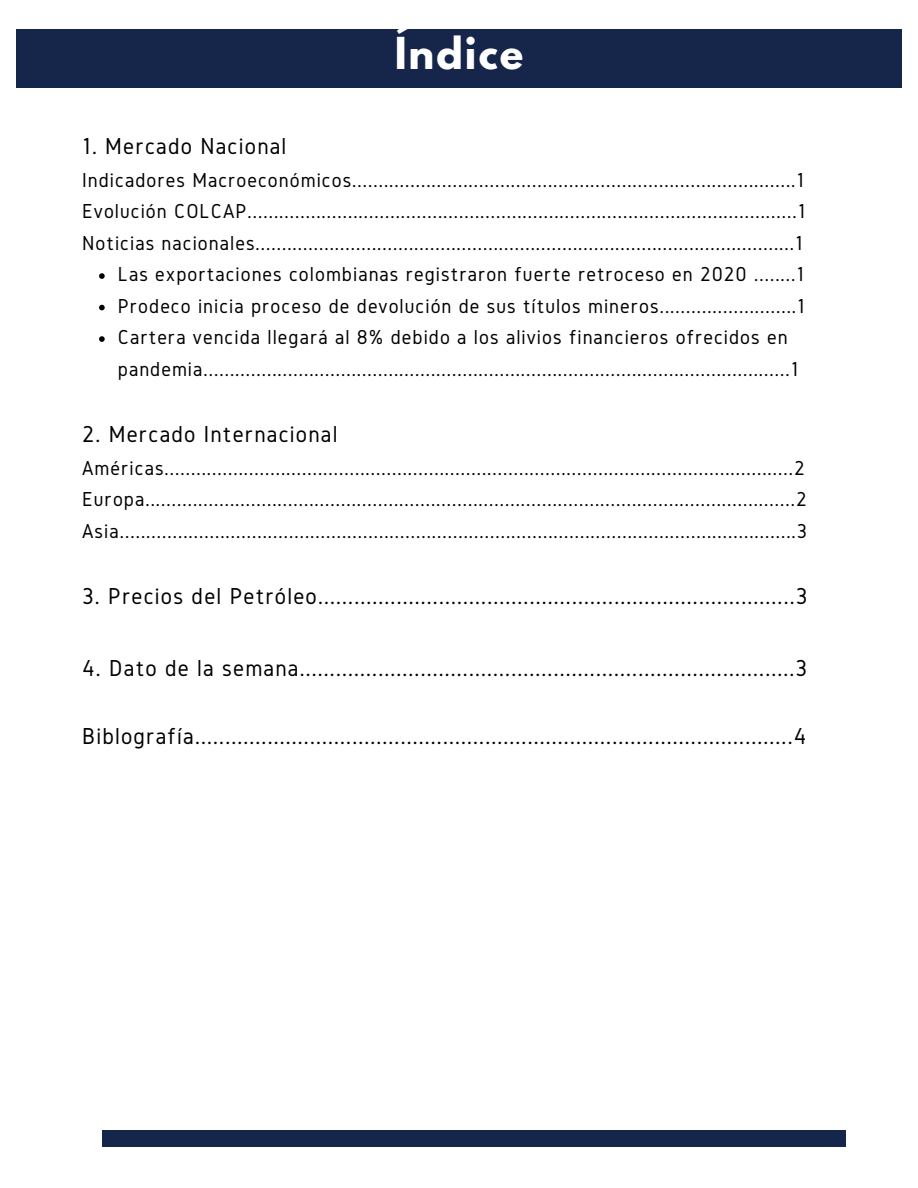
<style>
.page{position:relative;width:918px;height:1188px;background:#fff}
.page>*{position:absolute;margin:0;border:0;box-sizing:border-box;transform-origin:0 0}
.t1{font:700 39px "League Spartan";letter-spacing:.05em;color:#fff}
.t2{font:24px "Gidole";letter-spacing:.05em;color:#000}
.t3{font:21px/31.5px "Gidole";letter-spacing:.05em;color:#000}
</style>
<div class="page">
<div style="left:102px;top:1130px;width:744px;height:16px;background:#16264b"></div>
<svg style="left:99px;top:273px;width:6px;height:6px"></svg>
<svg style="left:99px;top:305px;width:6px;height:5px"></svg>
<svg style="left:99px;top:336px;width:6px;height:6px"></svg>
<div style="left:16px;top:29px;width:886px;height:59px;background:#16264b"></div>
<p class="t1" style="left:395px;top:34px;width:130px">Índice</p>
<p class="t2" style="left:82px;top:133px;width:206px">1. Mercado Nacional</p>
<p class="t3" style="left:82px;top:164px;width:724px">Indicadores Macroeconómicos....................................................................................1</p>
<p class="t3" style="left:82px;top:195px;width:725px">Evolución COLCAP........................................................................................................1</p>
<p class="t3" style="left:82px;top:227px;width:722px">Noticias nacionales......................................................................................................1</p>
<p class="t3" style="left:118px;top:258px;width:688px">Las exportaciones colombianas registraron fuerte retroceso en 2020 ........1</p>
<p class="t3" style="left:118px;top:290px;width:688px">Prodeco inicia proceso de devolución de sus títulos mineros..........................1</p>
<p class="t3" style="left:118px;top:321px;width:682px">Cartera vencida llegará al 8% debido a los alivios financieros ofrecidos en pandemia...............................................................................................................1</p>
<p class="t2" style="left:82px;top:421px;width:257px">2. Mercado Internacional</p>
<p class="t3" style="left:82px;top:452px;width:724px">Américas.......................................................................................................................2</p>
<p class="t3" style="left:82px;top:483px;width:726px">Europa...........................................................................................................................2</p>
<p class="t3" style="left:82px;top:515px;width:726px">Asia................................................................................................................................3</p>
<p class="t2" style="left:82px;top:583px;width:727px">3. Precios del Petróleo...............................................................................3</p>
<p class="t2" style="left:82px;top:655px;width:726px">4. Dato de la semana..................................................................................3</p>
<p class="t2" style="left:82px;top:722px;width:726px">Biblografía...................................................................................................4</p>
</div>
